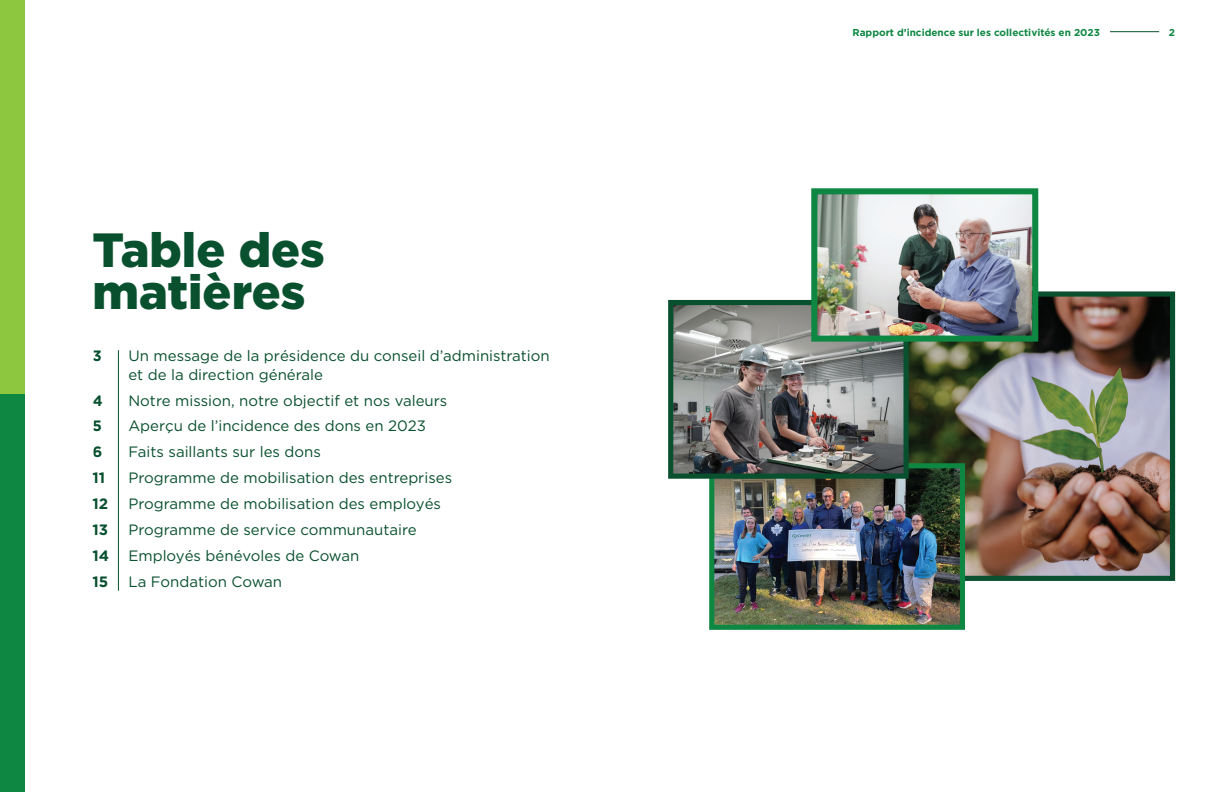
<style>
.page{position:relative;width:1224px;height:792px;background:#fff}
.page>*{position:absolute;margin:0;border:0;box-sizing:border-box;transform-origin:0 0}
.t1{font:900 48px/42px "Gotham HTF";color:#09502f}
.t2{font:15px/19px "Gotham HTF";color:#09502f}
.t3{font:700 15px "Gotham HTF";color:#09502f}
.t4{font:700 10px "Gotham HTF";color:#0d8742}
</style>
<div class="page">
<hr style="left:1110px;top:31px;width:49px;height:1px;background:#09502f">
<div style="left:0;top:394px;width:24px;height:398px;background:#0d8742"></div>
<div style="left:0;top:0;width:24px;height:394px;background:#8dc63f"></div>
<hr style="left:118px;top:350px;width:1px;height:241px;background:#09502f">
<img style="left:909px;top:297px;width:260px;height:278px">
<div style="left:893px;top:291px;width:282px;height:290px;border:5px solid #09502f"></div>
<img style="left:715px;top:469px;width:244px;height:155px">
<div style="left:709px;top:463px;width:256px;height:167px;border:5px solid #0d8742"></div>
<img style="left:674px;top:306px;width:229px;height:167px">
<div style="left:668px;top:300px;width:241px;height:179px;border:5px solid #09502f"></div>
<img style="left:818px;top:195px;width:213px;height:140px">
<div style="left:811px;top:188px;width:227px;height:154px;border:6px solid #0d8742"></div>
<h1 class="t1" style="left:92px;top:227px;width:234px">Table des matières</h1>
<p class="t3" style="left:92px;top:347px;width:11px">3</p>
<p class="t2" style="left:128px;top:345px;width:423px">Un message de la présidence du conseil d’administration et de la direction générale</p>
<p class="t3" style="left:92px;top:392px;width:12px">4</p>
<p class="t2" style="left:128px;top:390px;width:321px">Notre mission, notre objectif et nos valeurs</p>
<p class="t3" style="left:92px;top:418px;width:11px">5</p>
<p class="t2" style="left:128px;top:416px;width:299px">Aperçu de l’incidence des dons en 2023</p>
<p class="t3" style="left:92px;top:444px;width:11px">6</p>
<p class="t2" style="left:128px;top:442px;width:194px">Faits saillants sur les dons</p>
<p class="t3" style="left:92px;top:470px;width:14px">11</p>
<p class="t2" style="left:128px;top:468px;width:325px">Programme de mobilisation des entreprises</p>
<p class="t3" style="left:92px;top:496px;width:17px">12</p>
<p class="t2" style="left:128px;top:494px;width:314px">Programme de mobilisation des employés</p>
<p class="t3" style="left:92px;top:521px;width:17px">13</p>
<p class="t2" style="left:128px;top:520px;width:290px">Programme de service communautaire</p>
<p class="t3" style="left:92px;top:547px;width:18px">14</p>
<p class="t2" style="left:128px;top:546px;width:233px">Employés bénévoles de Cowan</p>
<p class="t3" style="left:92px;top:573px;width:17px">15</p>
<p class="t2" style="left:128px;top:572px;width:155px">La Fondation Cowan</p>
<p class="t4" style="left:852px;top:26px;width:249px">Rapport d’incidence sur les collectivités en 2023</p>
<p class="t4" style="left:1169px;top:26px;width:8px">2</p>
</div>
